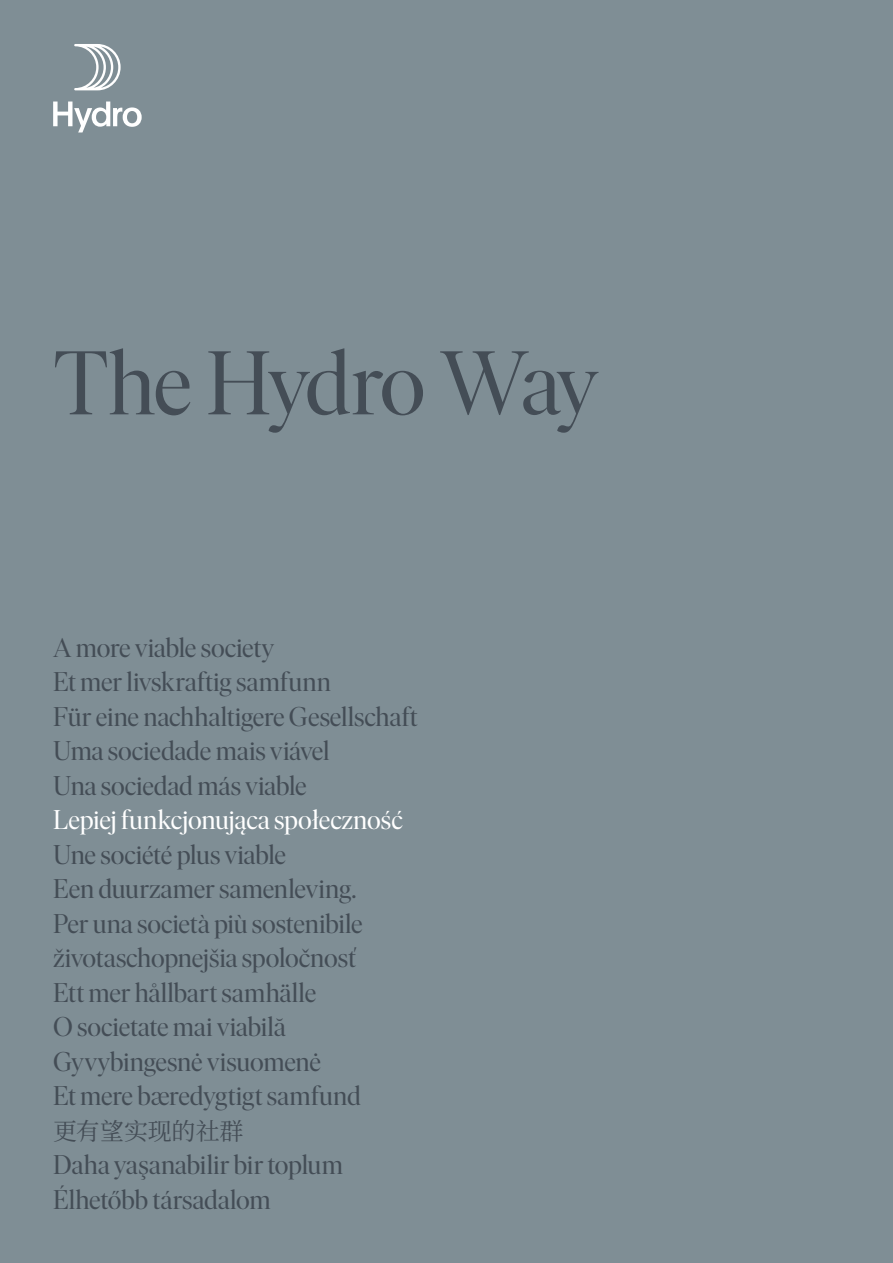
<style>
.page{position:relative;width:893px;height:1263px;background:#7f8e95}
.page>*{position:absolute;margin:0;border:0;box-sizing:border-box;transform-origin:0 0}
.t1{font:90px "Ivar Display Hydro";letter-spacing:-.035em;color:#444d56}
.t2{font:27px/34.5px "Ivar Display Hydro";letter-spacing:-.01em;color:#444d56}
.t3{font:27px "Ivar Display Hydro";letter-spacing:-.005em;color:#fff}
.t4{font:24px "Source Han Serif TC";letter-spacing:-.005em;color:#444d56}
</style>
<div class="page">
<svg style="left:53px;top:102px;width:89px;height:30px"></svg>
<svg style="left:74px;top:44px;width:47px;height:46px"></svg>
<h1 class="t1" style="left:53px;top:335px;width:546px">The Hydro Way</h1>
<p class="t2" style="left:53px;top:631px;width:366px">A more viable society<br>Et mer livskraftig samfunn<br>Für eine nachhaltigere Gesellschaft<br>Uma sociedade mais viável<br>Una sociedad más viable</p>
<p class="t3" style="left:53px;top:805px;width:351px">Lepiej funkcjonująca społeczność</p>
<p class="t2" style="left:53px;top:838px;width:311px">Une société plus viable<br>Een duurzamer samenleving.<br>Per una società più sostenibile životaschopnejšia spoločnosť<br>Ett mer hållbart samhälle<br>O societate mai viabilă<br>Gyvybingesnė visuomenė<br>Et mere bæredygtigt samfund</p>
<p class="t4" style="left:53px;top:1117px;width:192px">更有望实现的社群</p>
<p class="t2" style="left:53px;top:1148px;width:291px">Daha yaşanabilir bir toplum<br>Élhetőbb társadalom</p>
</div>
